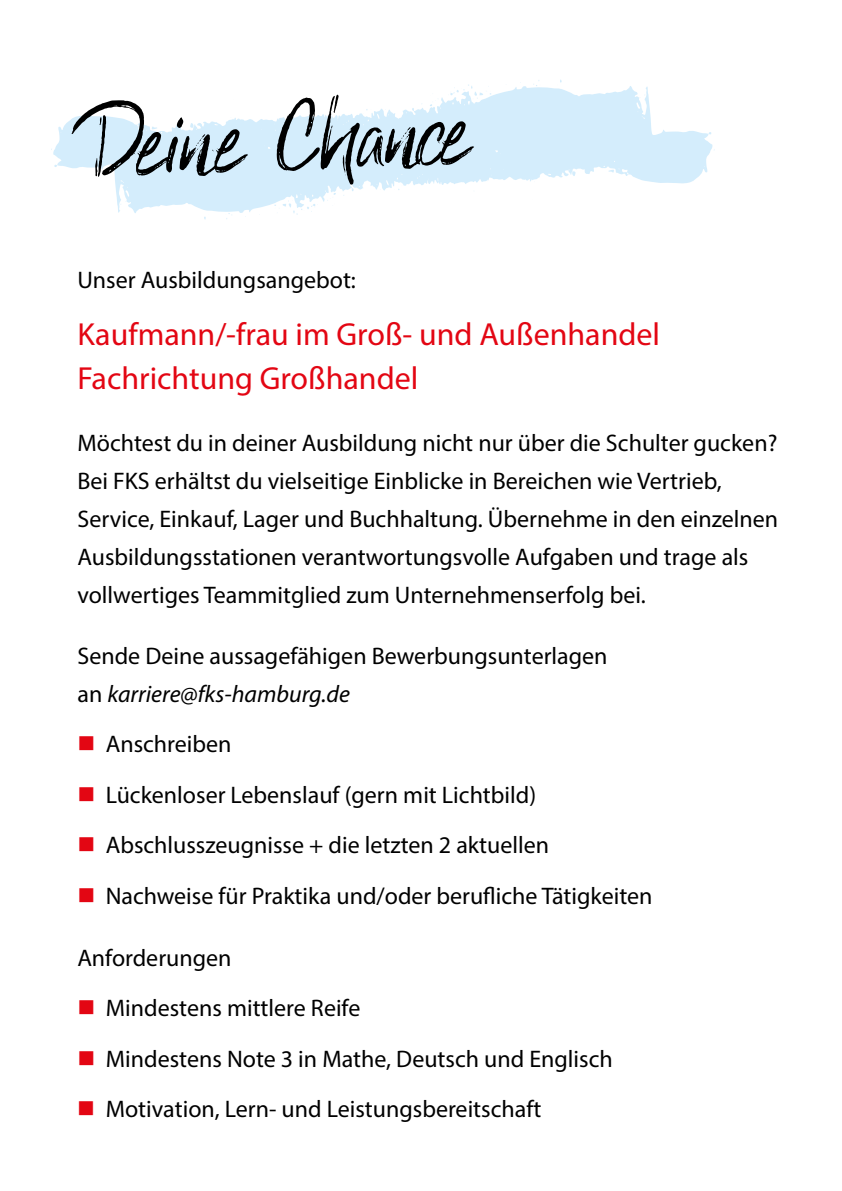
<style>
.page{position:relative;width:842px;height:1191px;background:#fff}
.page>*{position:absolute;margin:0;border:0;box-sizing:border-box;transform-origin:0 0}
.t1{font:102.4px "Midnight Rider";color:#000}
.t2{font:32px/44.4px "Myriad Pro";color:#e30613}
.t3{font:24px/50.4px "Myriad Pro";color:#000}
.s1{font-style:italic}
</style>
<div class="page">
<svg style="left:55px;top:86px;width:657px;height:63px;fill:#d4edfc"></svg>
<svg style="left:190px;top:123px;width:3px;height:5px"></svg>
<svg style="left:430px;top:93px;width:9px;height:13px"></svg>
<svg style="left:448px;top:85px;width:44px;height:15px"></svg>
<svg style="left:147px;top:125px;width:10px;height:4px"></svg>
<svg style="left:364px;top:109px;width:8px;height:5px"></svg>
<svg style="left:639px;top:88px;width:7px;height:13px"></svg>
<svg style="left:53px;top:149px;width:658px;height:64px;fill:#d4edfc"></svg>
<svg style="left:572px;top:171px;width:4px;height:5px"></svg>
<svg style="left:327px;top:193px;width:9px;height:13px"></svg>
<svg style="left:274px;top:200px;width:44px;height:14px"></svg>
<svg style="left:608px;top:170px;width:11px;height:4px"></svg>
<svg style="left:394px;top:186px;width:9px;height:4px"></svg>
<svg style="left:120px;top:199px;width:6px;height:12px"></svg>
<h1 class="t1" style="left:87px;top:74px;width:382px;rotate:-2deg">Deine Chance</h1>
<p class="t3" style="left:77px;top:254px;width:280px">Unser Ausbildungsangebot:</p>
<h2 class="t2" style="left:77px;top:312px;width:584px">Kaufmann/-frau im Groß- und Außenhandel<br>Fachrichtung Großhandel</h2>
<p class="t3" style="left:77px;top:424px;width:702px;line-height:38px">Möchtest du in deiner Ausbildung nicht nur über die Schulter gucken?<br>Bei FKS erhältst du vielseitige Einblicke in Bereichen wie Vertrieb, Service, Einkauf, Lager und Buchhaltung. Übernehme in den einzelnen Ausbildungsstationen verantwortungsvolle Aufgaben und trage als vollwertiges Teammitglied zum Unternehmenserfolg bei.</p>
<p class="t3" style="left:77px;top:636px;width:532px;line-height:38px">Sende Deine aussagefähigen Bewerbungsunterlagen an <span class="s1">karriere@fks-hamburg.de</span></p>
<p class="t3" style="left:106px;top:719px;width:548px">Anschreiben<br>Lückenloser Lebenslauf (gern mit Lichtbild)<br>Abschlusszeugnisse + die letzten 2 aktuellen Nachweise für Praktika und/oder berufliche Tätigkeiten</p>
<p class="t3" style="left:106px;top:932px;width:509px;text-indent:-28px">Anforderungen<br>Mindestens mittlere Reife<br>Mindestens Note 3 in Mathe, Deutsch und Englisch Motivation, Lern- und Leistungsbereitschaft</p>
</div>
